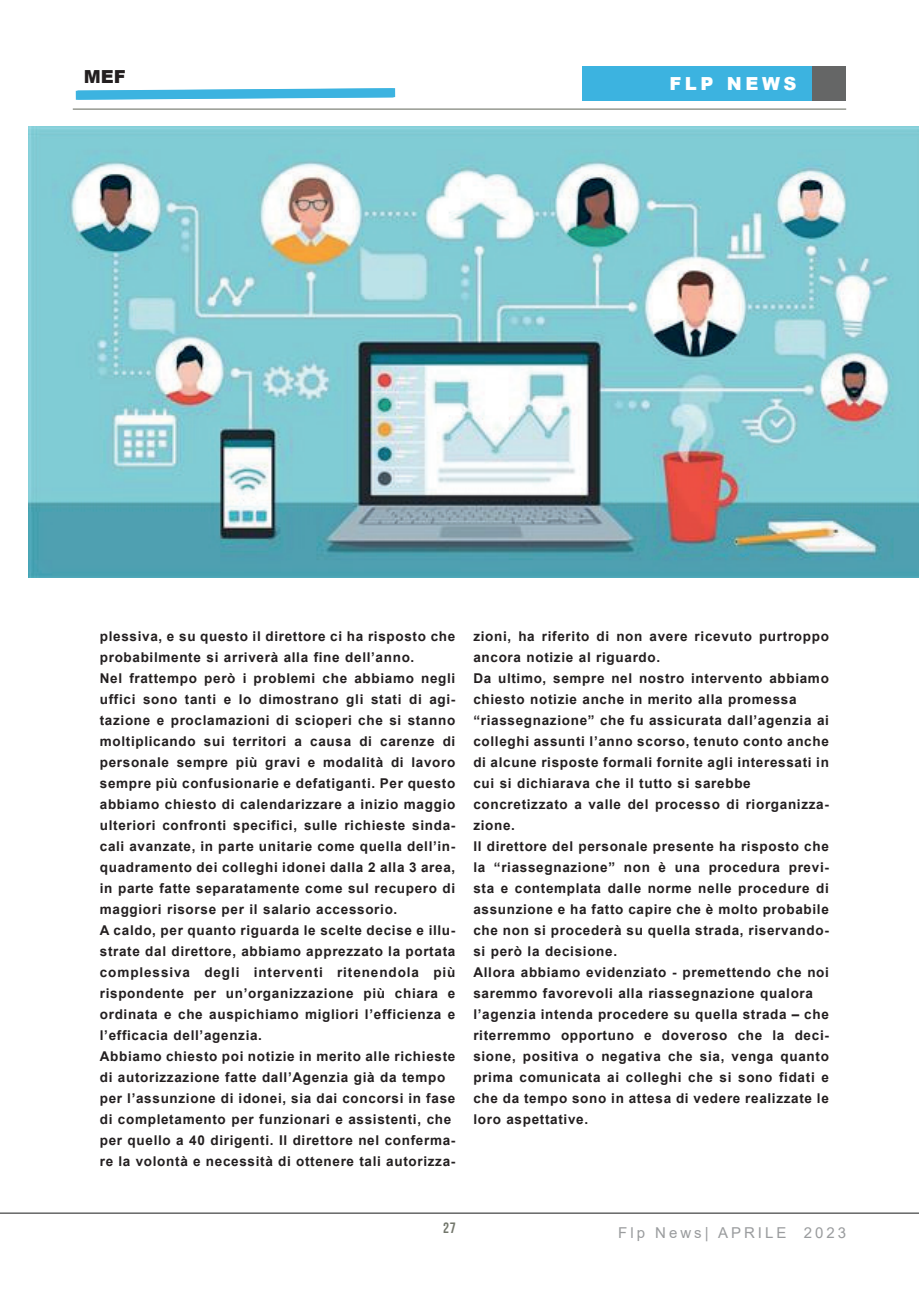
<style>
.page{position:relative;width:919px;height:1289px;background:#fff}
.page>*{position:absolute;margin:0;border:0;box-sizing:border-box;transform-origin:0 0}
.t1{font:900 18px "Arial";letter-spacing:.2em;color:#fff}
.t2{font:900 18px "Arial";color:#231f20}
.t3{font:15px "Arial";letter-spacing:.2em;color:#9a9c9e}
.t4{font:15px "Bebas Neue";color:#73776c}
.t5{font:700 13.5px/21px "Arial";letter-spacing:.05em;color:#231f20}
</style>
<div class="page">
<div style="left:811px;top:66px;width:35px;height:34px;background:#656666"></div>
<div style="left:582px;top:66px;width:229px;height:34px;background:#3cb3e0"></div>
<hr style="left:73px;top:108px;width:773px;height:2px;background:#73776c">
<svg style="left:0;top:1212px;width:918px;height:2px;background:#8a8b8b"></svg>
<svg style="left:75px;top:88px;width:321px;height:12px"></svg>
<img style="left:28px;top:127px;width:890px;height:450px">
<h1 class="t2" style="left:84px;top:63px;width:43px">MEF</h1>
<h1 class="t1" style="left:669px;top:70px;width:129px">FLP NEWS</h1>
<p class="t5" style="left:100px;top:625px;width:357px">plessiva, e su questo il direttore ci ha risposto che probabilmente si arriverà alla fine dell’anno.<br>Nel frattempo però i problemi che abbiamo negli uffici sono tanti e lo dimostrano gli stati di agi&shy;tazione e proclamazioni di scioperi che si stanno moltiplicando sui territori a causa di carenze di personale sempre più gravi e modalità di lavoro sempre più confusionarie e defatiganti. Per questo abbiamo chiesto di calendarizzare a inizio maggio ulteriori confronti specifici, sulle richieste sinda&shy;cali avanzate, in parte unitarie come quella dell’in&shy;quadramento dei colleghi idonei dalla 2 alla 3 area, in parte fatte separatamente come sul recupero di maggiori risorse per il salario accessorio.<br>A caldo, per quanto riguarda le scelte decise e illu&shy;strate dal direttore, abbiamo apprezzato la portata complessiva degli interventi ritenendola più rispondente per un’organizzazione più chiara e ordinata e che auspichiamo migliori l’efficienza e l’efficacia dell’agenzia.<br>Abbiamo chiesto poi notizie in merito alle richieste di autorizzazione fatte dall’Agenzia già da tempo per l’assunzione di idonei, sia dai concorsi in fase di completamento per funzionari e assistenti, che per quello a 40 dirigenti. Il direttore nel conferma&shy;re la volontà e necessità di ottenere tali autorizza-</p>
<p class="t5" style="left:473px;top:626px;width:357px">zioni, ha riferito di non avere ricevuto purtroppo ancora notizie al riguardo.<br>Da ultimo, sempre nel nostro intervento abbiamo chiesto notizie anche in merito alla promessa “riassegnazione” che fu assicurata dall’agenzia ai colleghi assunti l’anno scorso, tenuto conto anche di alcune risposte formali fornite agli interessati in cui si dichiarava che il tutto si sarebbe concretizzato a valle del processo di riorganizza&shy;zione.<br>Il direttore del personale presente ha risposto che la “riassegnazione” non è una procedura previ&shy;sta e contemplata dalle norme nelle procedure di assunzione e ha fatto capire che è molto probabile che non si procederà su quella strada, riservando&shy;si però la decisione.<br>Allora abbiamo evidenziato - premettendo che noi saremmo favorevoli alla riassegnazione qualora l’agenzia intenda procedere su quella strada – che riterremmo opportuno e doveroso che la deci&shy;sione, positiva o negativa che sia, venga quanto prima comunicata ai colleghi che si sono fidati e che da tempo sono in attesa di vedere realizzate le loro aspettative.</p>
<p class="t4" style="left:443px;top:1219px;width:14px">27</p>
<p class="t3" style="left:618px;top:1222px;width:229px">Flp News| APRILE 2023</p>
</div>
